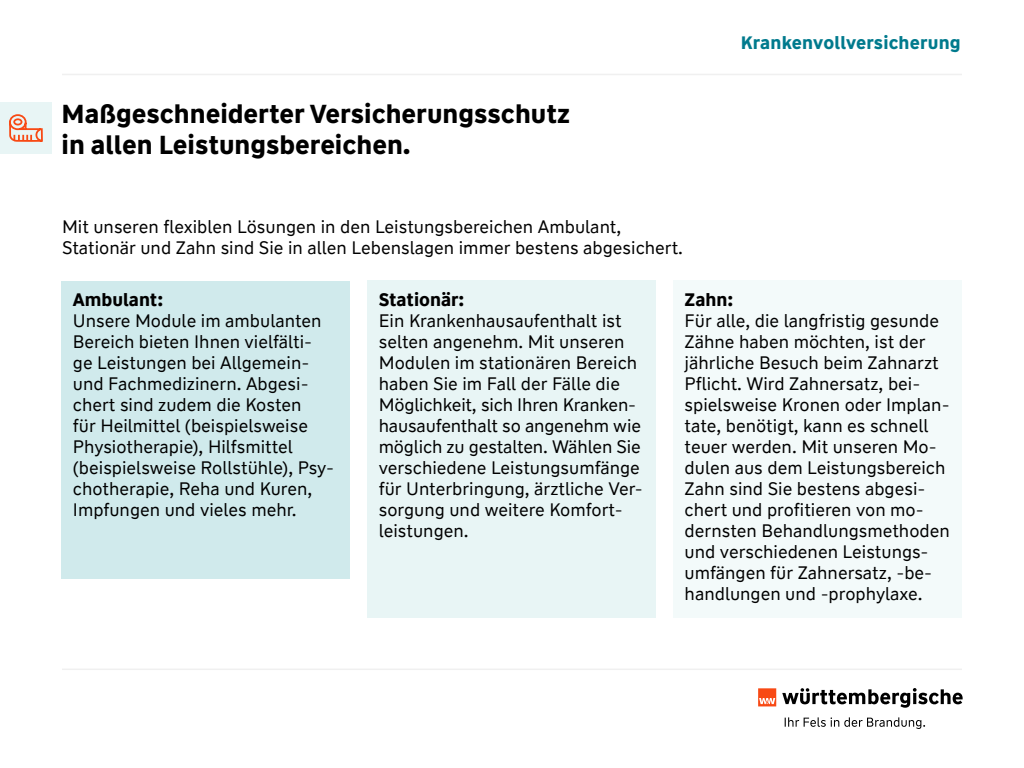
<style>
.page{position:relative;width:1024px;height:768px;background:#fff}
.page>*{position:absolute;margin:0;border:0;box-sizing:border-box;transform-origin:0 0}
.t1{font:700 26px/31.2px "WW Type";color:#000}
._01_4_Einleitungstex{font:18px/21px "WW Type Office";color:#000}
._01_4_Einleitungstex-2{font:700 18px "WW Type Office";color:#000}
.t2{font:700 18px "WW Type";letter-spacing:.01em;color:#007a8d}
</style>
<div class="page">
<hr style="left:62px;top:74px;width:900px;height:1px;background:#f0f0f0">
<hr style="left:62px;top:669px;width:900px;height:1px;background:#f0f0f0">
<svg style="left:785px;top:717px;width:140px;height:12px"></svg>
<svg style="left:782px;top:688px;width:181px;height:20px"></svg>
<svg style="left:758px;top:688px;width:18px;height:18px"></svg>
<div style="left:62px;top:281px;width:288px;height:298px;background:#d0eaec"></div>
<div style="left:367px;top:281px;width:289px;height:337px;background:#e8f5f5"></div>
<div style="left:673px;top:281px;width:289px;height:337px;background:#f3fafa"></div>
<div style="left:0;top:102px;width:52px;height:52px;background:#e8f5f5"></div>
<svg style="left:9px;top:114px;width:34px;height:28px"></svg>
<p class="t1" style="left:62px;top:98px;width:510px">Maßgeschneiderter Versicherungsschutz in allen Leistungsbereichen.</p>
<p class="t2" style="left:741px;top:30px;width:221px">Krankenvollversicherung</p>
<p class="_01_4_Einleitungstex" style="left:62px;top:216px;width:623px">Mit unseren flexiblen Lösungen in den Leistungsbereichen Ambulant,<br>Stationär und Zahn sind Sie in allen Lebenslagen immer bestens abgesichert.</p>
<p class="_01_4_Einleitungstex-2" style="left:73px;top:288px;width:92px">Ambulant:</p>
<p class="_01_4_Einleitungstex" style="left:73px;top:310px;width:263px">Unsere Module im ambulanten<br>Bereich bieten Ihnen vielfälti&shy;ge Leistungen bei Allgemein&shy;und Fachmedizinern. Abgesi&shy;chert sind zudem die Kosten<br>für Heilmittel (beispielsweise<br>Physiotherapie), Hilfsmittel (beispielsweise Rollstühle), Psy&shy;chotherapie, Reha und Kuren,<br>Impfungen und vieles mehr.</p>
<p class="_01_4_Einleitungstex-2" style="left:379px;top:288px;width:87px">Stationär:</p>
<p class="_01_4_Einleitungstex" style="left:379px;top:310px;width:266px">Ein Krankenhausaufenthalt ist selten angenehm. Mit unseren<br>Modulen im stationären Bereich haben Sie im Fall der Fälle die<br>Möglichkeit, sich Ihren Kranken&shy;hausaufenthalt so angenehm wie möglich zu gestalten. Wählen Sie verschiedene Leistungsumfänge für Unterbringung, ärztliche Ver&shy;sorgung und weitere Komfort&shy;leistungen.</p>
<p class="_01_4_Einleitungstex-2" style="left:685px;top:288px;width:50px">Zahn:</p>
<p class="_01_4_Einleitungstex" style="left:685px;top:310px;width:267px">Für alle, die langfristig gesunde<br>Zähne haben möchten, ist der jährliche Besuch beim Zahnarzt<br>Pflicht. Wird Zahnersatz, bei&shy;spielsweise Kronen oder Implan&shy;tate, benötigt, kann es schnell teuer werden. Mit unseren Mo&shy;dulen aus dem Leistungsbereich<br>Zahn sind Sie bestens abgesi&shy;chert und profitieren von mo&shy;dernsten Behandlungsmethoden und verschiedenen Leistungs&shy;umfängen für Zahnersatz, -be&shy;handlungen und -prophylaxe.</p>
</div>
